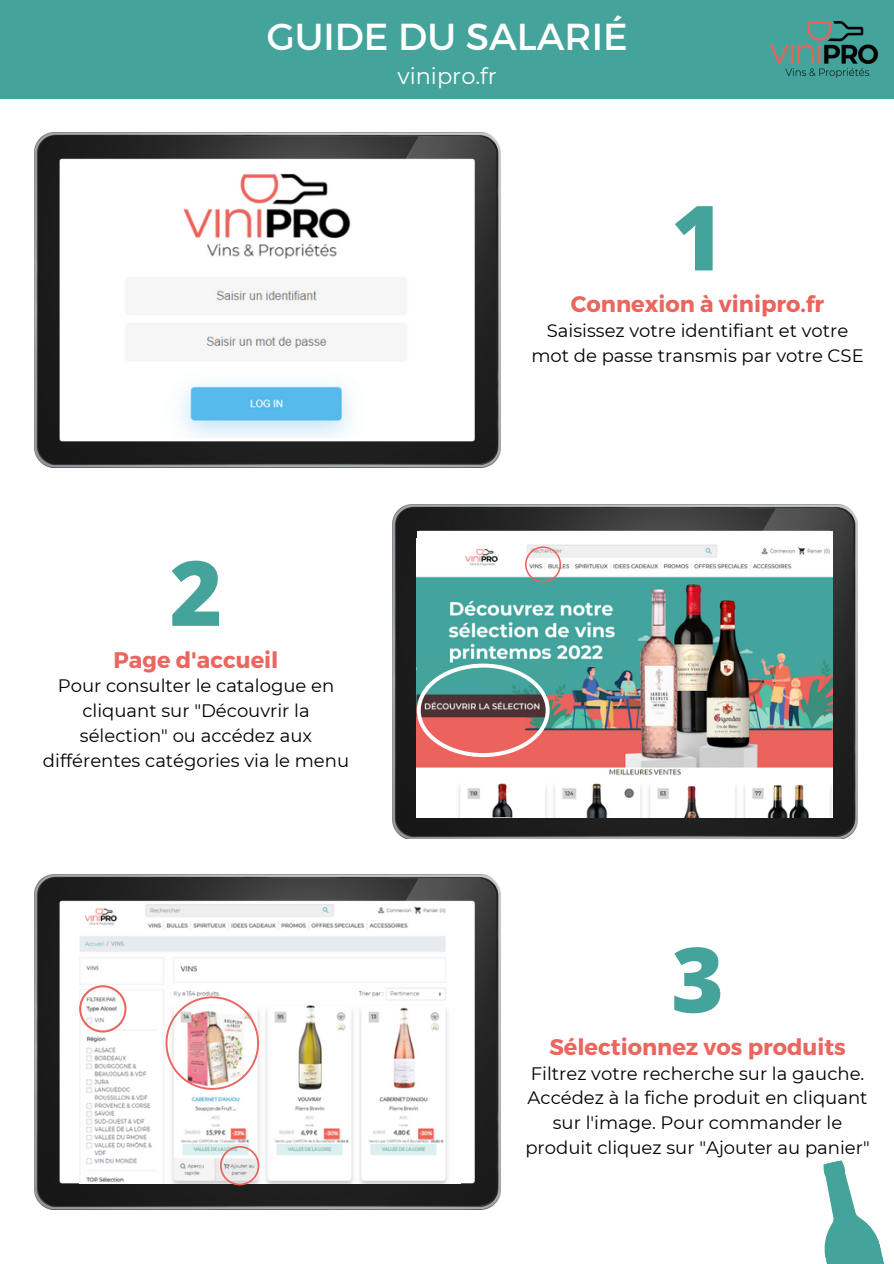
<style>
.page{position:relative;width:894px;height:1264px;background:#fff}
.page>*{position:absolute;margin:0;border:0;box-sizing:border-box;transform-origin:0 0}
.t1{font:800 90.15px "Open Sans";color:#44a49c}
.t2{font:37.5px "Montserrat";color:#fff}
.t3{font:700 22.5px "Montserrat";color:#ea665e}
.t4{font:700 22.5px "Montserrat";color:#ec625c}
.t5{font:22.5px "Montserrat";color:#fff}
.t6{font:18px/24.8px "Montserrat";color:#000;text-align:center}
.s1{color:#ea665e}
</style>
<div class="page">
<div style="left:0;top:0;width:893px;height:98px;background:#44a49c"></div>
<img style="left:770px;top:22px;width:107px;height:55px">
<img style="left:35px;top:874px;width:465px;height:335px">
<img style="left:392px;top:504px;width:465px;height:334px">
<img style="left:35px;top:133px;width:465px;height:334px">
<svg style="left:823px;top:1160px;width:61px;height:103px"></svg>
<div style="left:416px;top:531px;width:416px;height:41px;background:#fff"></div>
<img style="left:416px;top:544px;width:416px;height:273px">
<img style="left:416px;top:598px;width:201px;height:69px">
<div style="left:416px;top:661px;width:24px;height:23px;background:#44a49c"></div>
<div style="left:609px;top:641px;width:11px;height:11px;background:#44a49c"></div>
<img style="left:119px;top:162px;width:295px;height:275px">
<svg style="left:525px;top:546px;width:36px;height:36px"></svg>
<img style="left:79px;top:903px;width:381px;height:279px">
<svg style="left:220px;top:1145px;width:39px;height:40px"></svg>
<svg style="left:79px;top:985px;width:47px;height:47px"></svg>
<div style="left:457px;top:659px;width:107px;height:21px;background:#44a49c"></div>
<svg style="left:416px;top:663px;width:133px;height:94px"></svg>
<img style="left:165px;top:996px;width:94px;height:93px">
<p class="t2" style="left:266px;top:12px;width:362px">GUIDE DU SALARIÉ</p>
<p class="t5" style="left:397px;top:62px;width:101px">vinipro.fr</p>
<p class="t1" style="left:671px;top:174px;width:54px">1</p>
<p class="t4" style="left:570px;top:289px;width:255px"><span class="s1">Connexion</span> à vinipro.fr</p>
<p class="t6" style="left:531px;top:318px;width:334px">Saisissez votre identifiant et votre mot de passe transmis par votre CSE</p>
<p class="t1" style="left:170px;top:529px;width:54px">2</p>
<p class="t3" style="left:113px;top:645px;width:166px">Page d'accueil</p>
<p class="t6" style="left:43px;top:673px;width:308px">Pour consulter le catalogue en cliquant sur "Découvrir la sélection" ou accédez aux différentes catégories via le menu</p>
<p class="t1" style="left:671px;top:916px;width:54px">3</p>
<p class="t3" style="left:549px;top:1032px;width:298px">Sélectionnez vos produits</p>
<p class="t6" style="left:525px;top:1060px;width:346px">Filtrez votre recherche sur la gauche.<br>Accédez à la fiche produit en cliquant sur l'image. Pour commander le produit cliquez sur "Ajouter au panier"</p>
</div>
